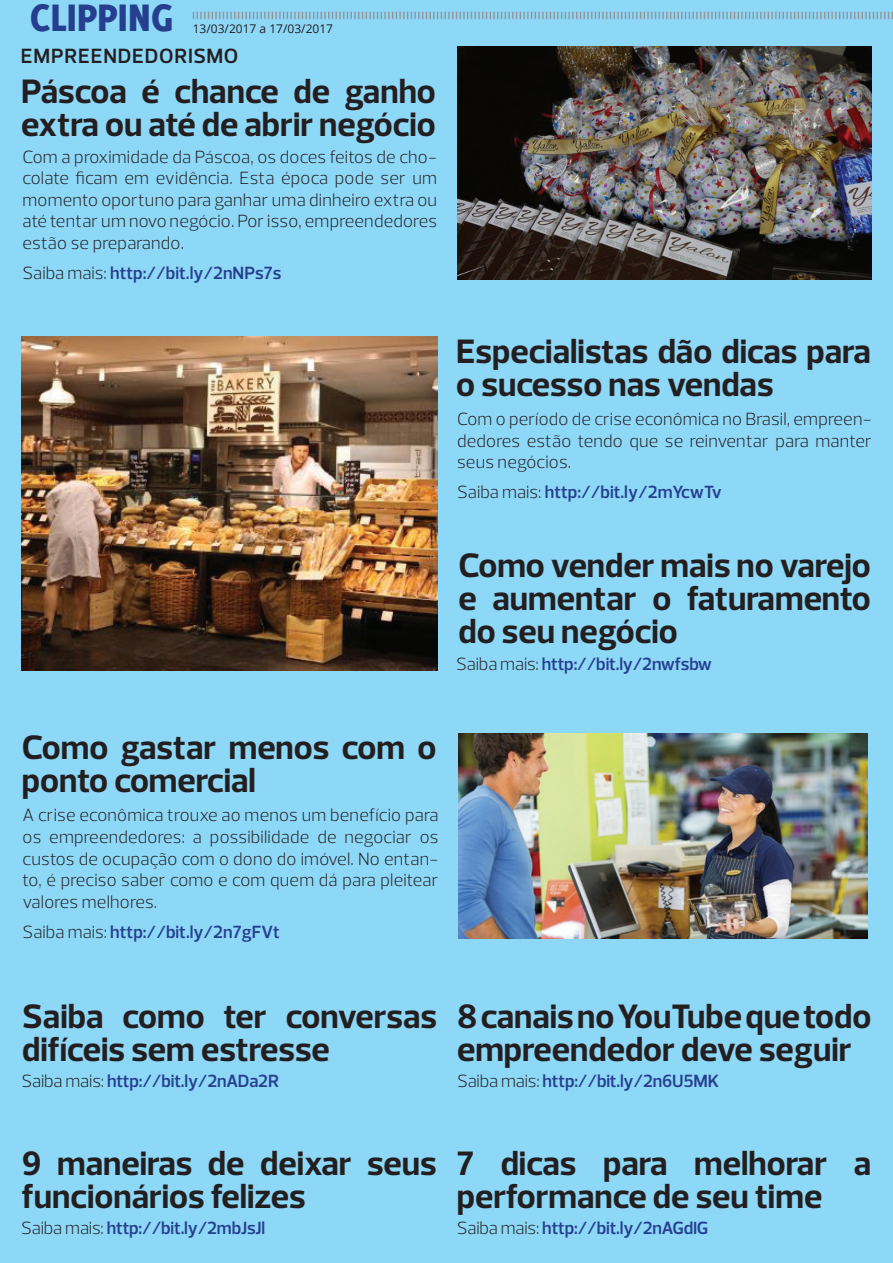
<style>
.page{position:relative;width:893px;height:1263px;background:#8dd7f7}
.page>*{position:absolute;margin:0;border:0;box-sizing:border-box;transform-origin:0 0}
.t1{font:800 42px "Delicious";color:#253f8e}
.t2{font:700 34.5px/33px "Prelo";color:#231f20}
.t3{font:600 21px "Prelo";letter-spacing:.04em;color:#231f20}
.t4{font:300 18px/21.6px "Prelo";letter-spacing:.01em;color:#231f20;text-align:justify}
.t5{font:600 18px "Prelo";letter-spacing:-.01em;color:#253f8e}
.t6{font:12px "Open Sans";color:#231f20}
.s1{font-weight:300;color:#231f20}
</style>
<div class="page">
<svg style="left:193px;top:12px;width:700px;height:7px"></svg>
<img style="left:457px;top:47px;width:415px;height:232px">
<img style="left:21px;top:337px;width:416px;height:333px">
<img style="left:458px;top:733px;width:410px;height:205px">
<h1 class="t1" style="left:30px;top:-7px;width:145px">CLIPPING</h1>
<p class="t6" style="left:193px;top:20px;width:142px">13/03/2017 a 17/03/2017</p>
<p class="t3" style="left:21px;top:43px;width:219px">EMPREENDEDORISMO</p>
<h2 class="t2" style="left:21px;top:75px;width:416px">Páscoa é chance de ganho extra ou até de abrir negócio</h2>
<p class="t4" style="left:23px;top:146px;width:416px">Com a proximidade da Páscoa, os doces feitos de cho&shy;colate ficam em evidência. Esta época pode ser um momento oportuno para ganhar uma dinheiro extra ou até tentar um novo negócio. Por isso, empreendedores estão se preparando.</p>
<p class="t5" style="left:23px;top:262px;width:260px"><span class="s1">Saiba mais:</span> http://bit.ly/2nNPs7s</p>
<h2 class="t2" style="left:456px;top:335px;width:416px">Especialistas dão dicas para o sucesso nas vendas</h2>
<p class="t4" style="left:457px;top:408px;width:416px">Com o período de crise econômica no Brasil, empreen&shy;dedores estão tendo que se reinventar para manter seus negócios.</p>
<p class="t5" style="left:457px;top:481px;width:266px"><span class="s1">Saiba mais:</span> http://bit.ly/2mYcwTv</p>
<h2 class="t2" style="left:458px;top:549px;width:414px;text-align:justify">Como vender mais no varejo e aumentar o faturamento do seu negócio</h2>
<p class="t5" style="left:456px;top:653px;width:257px"><span class="s1">Saiba mais:</span> http://bit.ly/2nwfsbw</p>
<h2 class="t2" style="left:22px;top:731px;width:416px">Como gastar menos com o ponto comercial</h2>
<p class="t4" style="left:23px;top:805px;width:417px">A crise econômica trouxe ao menos um benefício para os empreendedores: a possibilidade de negociar os custos de ocupação com o dono do imóvel. No entan&shy;to, é preciso saber como e com quem dá para pleitear valores melhores.</p>
<p class="t5" style="left:23px;top:921px;width:259px"><span class="s1">Saiba mais:</span> http://bit.ly/2n7gFVt</p>
<h2 class="t2" style="left:22px;top:1000px;width:416px">Saiba como ter conversas difíceis sem estresse</h2>
<p class="t5" style="left:22px;top:1070px;width:259px"><span class="s1">Saiba mais:</span> http://bit.ly/2nADa2R</p>
<h2 class="t2" style="left:457px;top:1000px;width:416px">8 canais no YouTube que todo empreendedor deve seguir</h2>
<p class="t5" style="left:457px;top:1070px;width:264px"><span class="s1">Saiba mais:</span> http://bit.ly/2n6U5MK</p>
<h2 class="t2" style="left:22px;top:1147px;width:416px">9 maneiras de deixar seus funcionários felizes</h2>
<p class="t5" style="left:21px;top:1216px;width:246px"><span class="s1">Saiba mais:</span> http://bit.ly/2mbJsJl</p>
<h2 class="t2" style="left:457px;top:1147px;width:416px">7 dicas para melhorar a performance de seu time</h2>
<p class="t5" style="left:457px;top:1216px;width:253px"><span class="s1">Saiba mais:</span> http://bit.ly/2nAGdIG</p>
</div>
